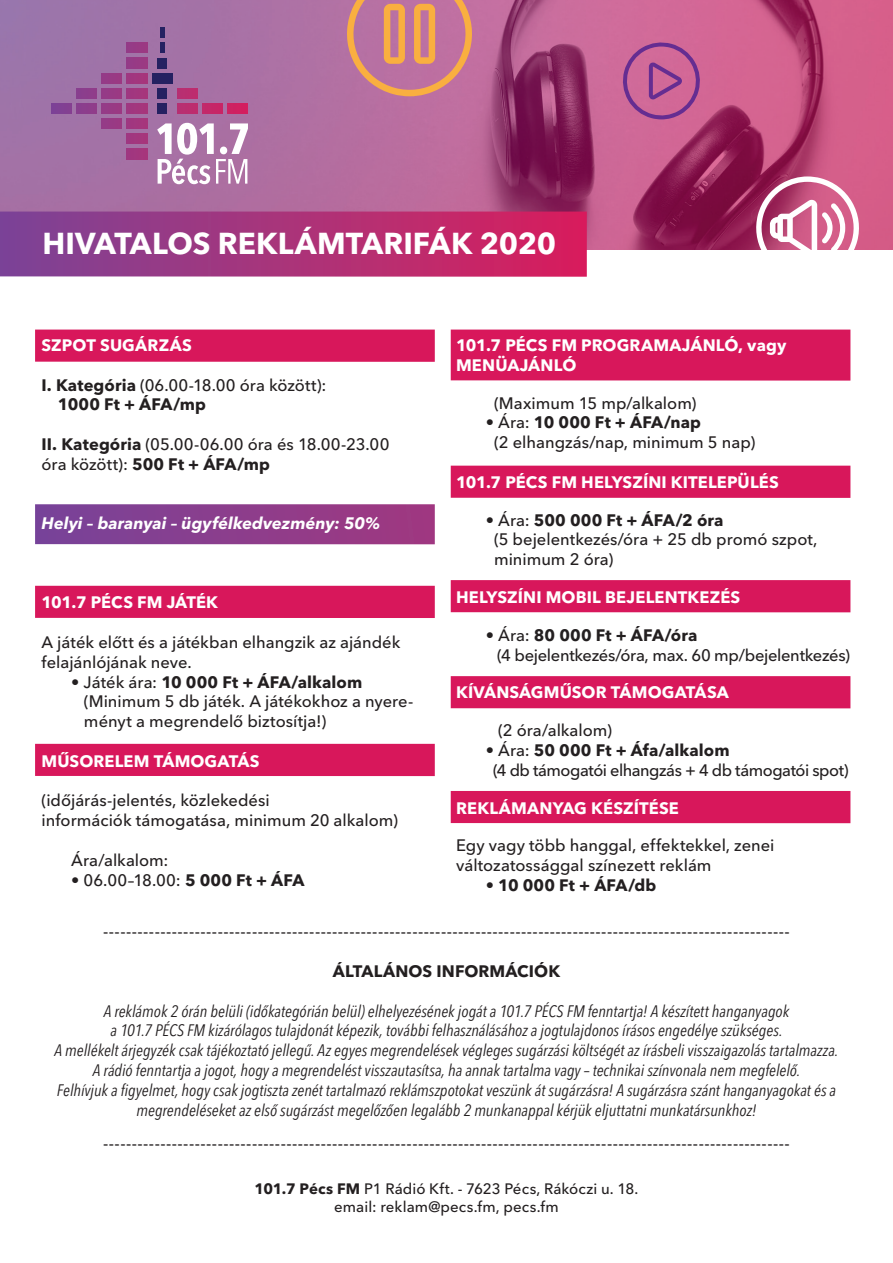
<style>
.page{position:relative;width:893px;height:1263px;background:#fff}
.page>*{position:absolute;margin:0;border:0;box-sizing:border-box;transform-origin:0 0}
.t1{font:700 30px "Avenir Next LT Pro";color:#fff}
.t2{font:500 16.5px/19.8px "Avenir Next LT Pro";color:#231f20}
.t3{font:italic condensed 16.5px/19.8px "Avenir Next LT Pro";color:#231f20;text-align:center}
.t4{font:700 16.5px/19.8px "Avenir Next LT Pro";letter-spacing:.005em;color:#fff}
.t5{font:700 16.5px/19.8px "Avenir Next LT Pro";letter-spacing:.005em;color:#231f20}
.t6{font:500 16.5px/19.8px "Avenir Next LT Pro";letter-spacing:-.03em;color:#231f20}
.t7{font:500 16.5px/19.8px "Avenir Next LT Pro";letter-spacing:-.02em;color:#231f20}
.t8{font:italic 700 16.5px "Avenir Next LT Pro";letter-spacing:.005em;color:#fff}
.t9{font:500 15px/18px "Avenir Next LT Pro";letter-spacing:.005em;color:#231f20;text-align:center}
.s1{font-weight:500}
.s2{font-weight:700}
</style>
<div class="page">
<img style="left:0;top:0;width:893px;height:249px">
<div style="left:35px;top:330px;width:400px;height:32px;background:#d8175b"></div>
<div style="left:35px;top:586px;width:400px;height:32px;background:#d8175b"></div>
<div style="left:35px;top:504px;width:400px;height:40px;background:linear-gradient(to right,#774399,#a03880)"></div>
<div style="left:35px;top:744px;width:400px;height:32px;background:#d8175b"></div>
<div style="left:451px;top:330px;width:399px;height:51px;background:#d8175b"></div>
<div style="left:451px;top:466px;width:399px;height:32px;background:#d8175b"></div>
<div style="left:451px;top:580px;width:399px;height:32px;background:#d8175b"></div>
<div style="left:451px;top:676px;width:399px;height:32px;background:#d8175b"></div>
<div style="left:451px;top:791px;width:399px;height:32px;background:#d8175b"></div>
<div style="left:0;top:212px;width:587px;height:65px;background:linear-gradient(to right,#7c4597,#d91f5c)"></div>
<svg style="left:345px;top:0;width:129px;height:96px;background:#cb8186"></svg>
<svg style="left:622px;top:41px;width:79px;height:78px;background:#b95b96"></svg>
<svg style="left:754px;top:176px;width:107px;height:74px"></svg>
<div style="left:127px;top:58px;width:20px;height:10px;background:#983a84"></div>
<div style="left:127px;top:43px;width:20px;height:10px;background:#983a84"></div>
<div style="left:76px;top:103px;width:20px;height:11px;background:#8c3d8c"></div>
<div style="left:51px;top:103px;width:20px;height:11px;background:#804194"></div>
<div style="left:76px;top:88px;width:20px;height:10px;background:#8c3d8c"></div>
<div style="left:102px;top:103px;width:20px;height:11px;background:#983a84"></div>
<div style="left:102px;top:88px;width:20px;height:10px;background:#983a84"></div>
<div style="left:102px;top:73px;width:20px;height:10px;background:#983a84"></div>
<div style="left:102px;top:119px;width:20px;height:10px;background:#983a84"></div>
<div style="left:127px;top:103px;width:20px;height:11px;background:#a3367e"></div>
<div style="left:127px;top:88px;width:20px;height:10px;background:#a3367e"></div>
<div style="left:127px;top:73px;width:20px;height:10px;background:#a3367e"></div>
<div style="left:127px;top:119px;width:20px;height:10px;background:#a3367e"></div>
<div style="left:127px;top:134px;width:20px;height:10px;background:#a3367e"></div>
<div style="left:177px;top:103px;width:20px;height:11px;background:#b92e70"></div>
<div style="left:203px;top:103px;width:20px;height:11px;background:#c52668"></div>
<div style="left:228px;top:103px;width:19px;height:11px;background:#d12061"></div>
<div style="left:177px;top:88px;width:20px;height:10px;background:#b92e70"></div>
<div style="left:127px;top:149px;width:20px;height:10px;background:#a3367e"></div>
<div style="left:157px;top:103px;width:10px;height:11px;background:#252161"></div>
<div style="left:157px;top:88px;width:10px;height:10px;background:#252161"></div>
<div style="left:157px;top:58px;width:10px;height:10px;background:#252161"></div>
<hr style="left:160px;top:43px;width:4px;height:10px;background:#252161">
<hr style="left:160px;top:28px;width:4px;height:10px;background:#252161">
<div style="left:152px;top:73px;width:20px;height:10px;background:#252161"></div>
<svg style="left:157px;top:123px;width:91px;height:61px"></svg>
<h1 class="t1" style="left:43px;top:226px;width:515px">HIVATALOS REKLÁMTARIFÁK 2020</h1>
<p class="t4" style="left:41px;top:335px;width:152px">SZPOT SUGÁRZÁS</p>
<p class="t5" style="left:58px;top:375px;width:270px;text-indent:-17px">I. Kategória <span class="s1">(06.00-18.00 óra között):<br></span>1000 Ft + ÁFA/mp</p>
<p class="t2" style="left:41px;top:434px;width:350px"><span class="s2">II. Kategória</span> (05.00-06.00 óra és 18.00-23.00 óra között): <span class="s2">500 Ft + ÁFA/mp</span></p>
<p class="t8" style="left:41px;top:513px;width:340px">Helyi – baranyai – ügyfélkedvezmény: 50%</p>
<p class="t4" style="left:41px;top:592px;width:178px">101.7 PÉCS FM JÁTÉK</p>
<p class="t2" style="left:41px;top:632px;width:360px">A játék előtt és a játékban elhangzik az ajándék felajánlójának neve.</p>
<p class="t2" style="left:84px;top:672px;width:331px;text-indent:-13px">• Játék ára: <span class="s2">10 000 Ft + ÁFA/alkalom </span>(Minimum 5 db játék. A játékokhoz a nyere&shy;ményt a megrendelő biztosítja!)</p>
<p class="t4" style="left:41px;top:751px;width:220px">MŰSORELEM TÁMOGATÁS</p>
<p class="t2" style="left:41px;top:791px;width:358px">(időjárás-jelentés, közlekedési<br>információk támogatása, minimum 20 alkalom)</p>
<p class="t2" style="left:71px;top:850px;width:99px">Ára/alkalom:</p>
<p class="t2" style="left:71px;top:870px;width:235px">• 06.00–18.00: <span class="s2">5 000 Ft + ÁFA</span></p>
<p class="t4" style="left:456px;top:335px;width:332px">101.7 PÉCS FM PROGRAMAJÁNLÓ, vagy<br>MENÜAJÁNLÓ</p>
<p class="t2" style="left:494px;top:393px;width:204px">(Maximum 15 mp/alkalom)</p>
<p class="t2" style="left:494px;top:413px;width:262px;text-indent:-8px">• Ára: <span class="s2">10 000 Ft + ÁFA/nap<br></span>(2 elhangzás/nap, minimum 5 nap)</p>
<p class="t4" style="left:456px;top:472px;width:324px">101.7 PÉCS FM HELYSZÍNI KITELEPÜLÉS</p>
<p class="t2" style="left:494px;top:510px;width:325px;text-indent:-8px">• Ára: <span class="s2">500 000 Ft + ÁFA/2 óra<br></span>(5 bejelentkezés/óra + 25 db promó szpot, minimum 2 óra)</p>
<p class="t4" style="left:456px;top:587px;width:286px">HELYSZÍNI MOBIL BEJELENTKEZÉS</p>
<p class="t7" style="left:497px;top:625px;width:354px;text-indent:-11px">• Ára: <span class="s2">80 000 Ft + ÁFA/óra<br></span>(4 bejelentkezés/óra, max. 60 mp/bejelentkezés)</p>
<p class="t4" style="left:456px;top:683px;width:274px">KÍVÁNSÁGMŰSOR TÁMOGATÁSA</p>
<p class="t2" style="left:498px;top:720px;width:115px">(2 óra/alkalom)</p>
<p class="t6" style="left:493px;top:740px;width:357px;text-indent:-7px">• Ára: <span class="s2">50 000 Ft + Áfa/alkalom<br></span>(4 db támogatói elhangzás + 4 db támogatói spot)</p>
<p class="t4" style="left:456px;top:798px;width:224px">REKLÁMANYAG KÉSZÍTÉSE</p>
<p class="t2" style="left:456px;top:836px;width:320px">Egy vagy több hanggal, effektekkel, zenei változatossággal színezett reklám</p>
<p class="t5" style="left:486px;top:875px;width:172px"><span class="s1">•</span> 10 000 Ft + ÁFA/db</p>
<p class="t2" style="left:103px;top:922px;width:688px">------------------------------------------------------------------------------------------------------------------------</p>
<p class="t5" style="left:333px;top:961px;width:229px">ÁLTALÁNOS INFORMÁCIÓK</p>
<p class="t3" style="left:55px;top:1001px;width:785px">A reklámok 2 órán belüli (időkategórián belül) elhelyezésének jogát a 101.7 PÉCS FM fenntartja! A készített hanganyagok<br>a 101.7 PÉCS FM kizárólagos tulajdonát képezik, további felhasználásához a jogtulajdonos írásos engedélye szükséges.<br>A mellékelt árjegyzék csak tájékoztató jellegű. Az egyes megrendelések végleges sugárzási költségét az írásbeli visszaigazolás tartalmazza.<br>A rádió fenntartja a jogot, hogy a megrendelést visszautasítsa, ha annak tartalma vagy – technikai színvonala nem megfelelő.<br>Felhívjuk a figyelmet, hogy csak jogtiszta zenét tartalmazó reklámszpotokat veszünk át sugárzásra! A sugárzásra szánt hanganyagokat és a megrendeléseket az első sugárzást megelőzően legalább 2 munkanappal kérjük eljuttatni munkatársunkhoz!</p>
<p class="t2" style="left:103px;top:1133px;width:688px">------------------------------------------------------------------------------------------------------------------------</p>
<p class="t9" style="left:254px;top:1180px;width:386px"><span class="s2">101.7 Pécs FM</span> P1 Rádió Kft. - 7623 Pécs, Rákóczi u. 18. email: reklam@pecs.fm, pecs.fm</p>
</div>
